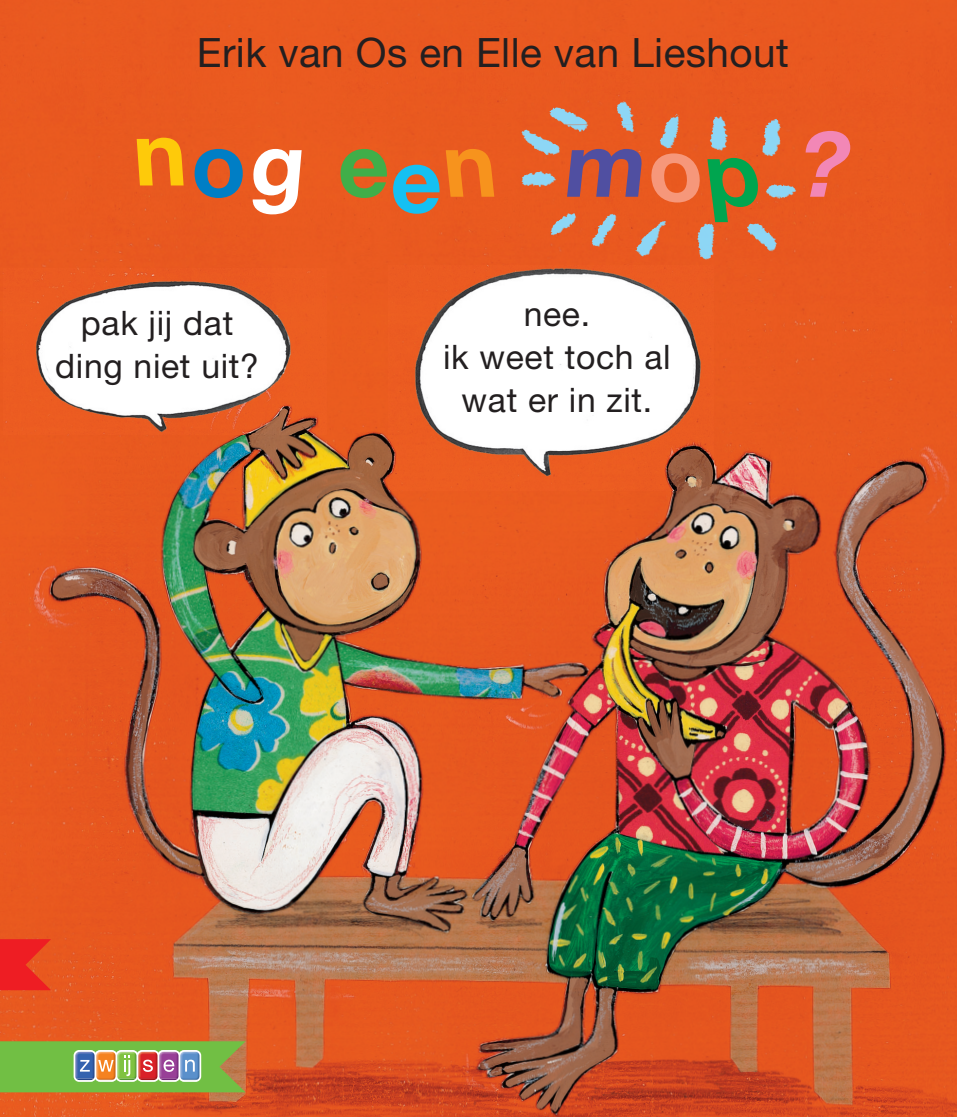
<style>
.page{position:relative;width:957px;height:1117px;background:#fff}
.page>*{position:absolute;margin:0;border:0;box-sizing:border-box;transform-origin:0 0}
.t1{font:700 90px "Helvetica Neue LT Std";color:#feca0a}
.t2{font:40.5px "Helvetica Neue LT Std";letter-spacing:.01em;color:#231f20}
.t3{font:33.75px/42.8px "Helvetica Neue LT Std";letter-spacing:.02em;color:#231f20;text-align:center}
.s1{color:#007ec5}
.s2{color:#fff}
.s3{color:#40ae49}
.s4{color:#15c0f2}
.s5{color:#f7931d}
.s6{color:#504fa1}
.s7{color:#f6977a}
.s8{color:#00a54f}
.s9{font-style:italic;color:#f287b6}
</style>
<div class="page">
<img style="left:0;top:0;width:957px;height:1116px">
<img style="left:3px;top:268px;width:323px;height:166px">
<img style="left:388px;top:266px;width:325px;height:225px">
<svg style="left:0;top:938px;width:51px;height:51px;background:#ec2d22"></svg>
<svg style="left:0;top:1041px;width:246px;height:51px;background:#88ad5e"></svg>
<img style="left:475px;top:82px;width:164px;height:43px">
<p class="t2" style="left:197px;top:29px;width:593px">Erik van Os en Elle van Lieshout</p>
<h1 class="t1" style="left:135px;top:98px;width:717px">n<span class="s1">o</span><span class="s2">g</span> <span class="s3">e</span><span class="s4">e</span><span class="s5">n</span> <span class="s6">m</span><span class="s7">o</span><span class="s8">p</span> <span class="s9">?</span></h1>
<p class="t3" style="left:55px;top:301px;width:205px">pak jij dat ding niet uit?</p>
<p class="t3" style="left:443px;top:292px;width:229px">nee.<br>ik weet toch al wat er in zit.</p>
</div>
